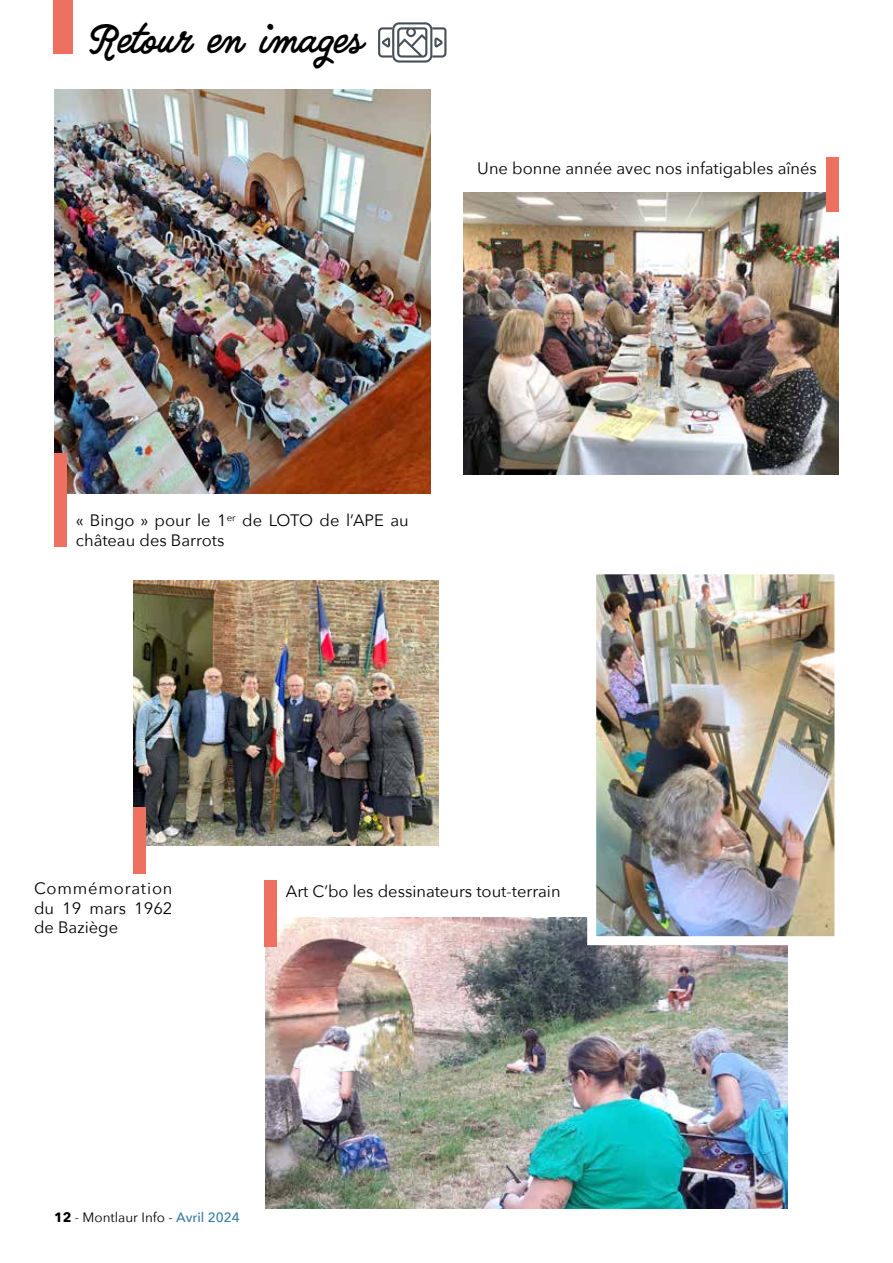
<style>
.page{position:relative;width:893px;height:1263px;background:#fff}
.page>*{position:absolute;margin:0;border:0;box-sizing:border-box;transform-origin:0 0}
.t1{font:34.65px "Quimby Gubernatorial";color:#000}
.t2{font:16.5px/19.8px "Avenir Next";color:#000}
.t3{font:13.5px "Avenir Next";color:#000}
.s1{font-weight:700}
.s2{font-weight:500;color:#387da6}
</style>
<div class="page">
<div style="left:54px;top:0;width:19px;height:54px;background:#ed7061"></div>
<svg style="left:378px;top:22px;width:68px;height:41px"></svg>
<img style="left:54px;top:90px;width:377px;height:403px">
<img style="left:463px;top:193px;width:376px;height:281px">
<img style="left:265px;top:917px;width:523px;height:292px">
<img style="left:597px;top:575px;width:236px;height:360px">
<div style="left:587px;top:565px;width:256px;height:380px;border:9px solid #fff"></div>
<div style="left:54px;top:453px;width:13px;height:93px;background:#ed7061"></div>
<div style="left:264px;top:880px;width:13px;height:66px;background:#ed7061"></div>
<div style="left:826px;top:157px;width:13px;height:55px;background:#ed7061"></div>
<img style="left:133px;top:580px;width:305px;height:266px">
<div style="left:133px;top:807px;width:13px;height:67px;background:#ed7061"></div>
<h1 class="t1" style="left:89px;top:20px;width:273px">Retour en images</h1>
<p class="t2" style="left:477px;top:157px;width:341px">Une bonne année avec nos infatigables aînés</p>
<p class="t2" style="left:76px;top:510px;width:334px">« Bingo » pour le 1<sup>er</sup> de LOTO de l’APE au château des Barrots</p>
<p class="t2" style="left:34px;top:877px;width:140px;text-align:justify">Commémoration du 19 mars 1962 de Baziège</p>
<p class="t2" style="left:286px;top:880px;width:276px">Art C’bo les dessinateurs tout-terrain</p>
<p class="t3" style="left:54px;top:1206px;width:187px"><span class="s1">12</span> - Montlaur Info - <span class="s2">Avril 2024</span></p>
</div>
